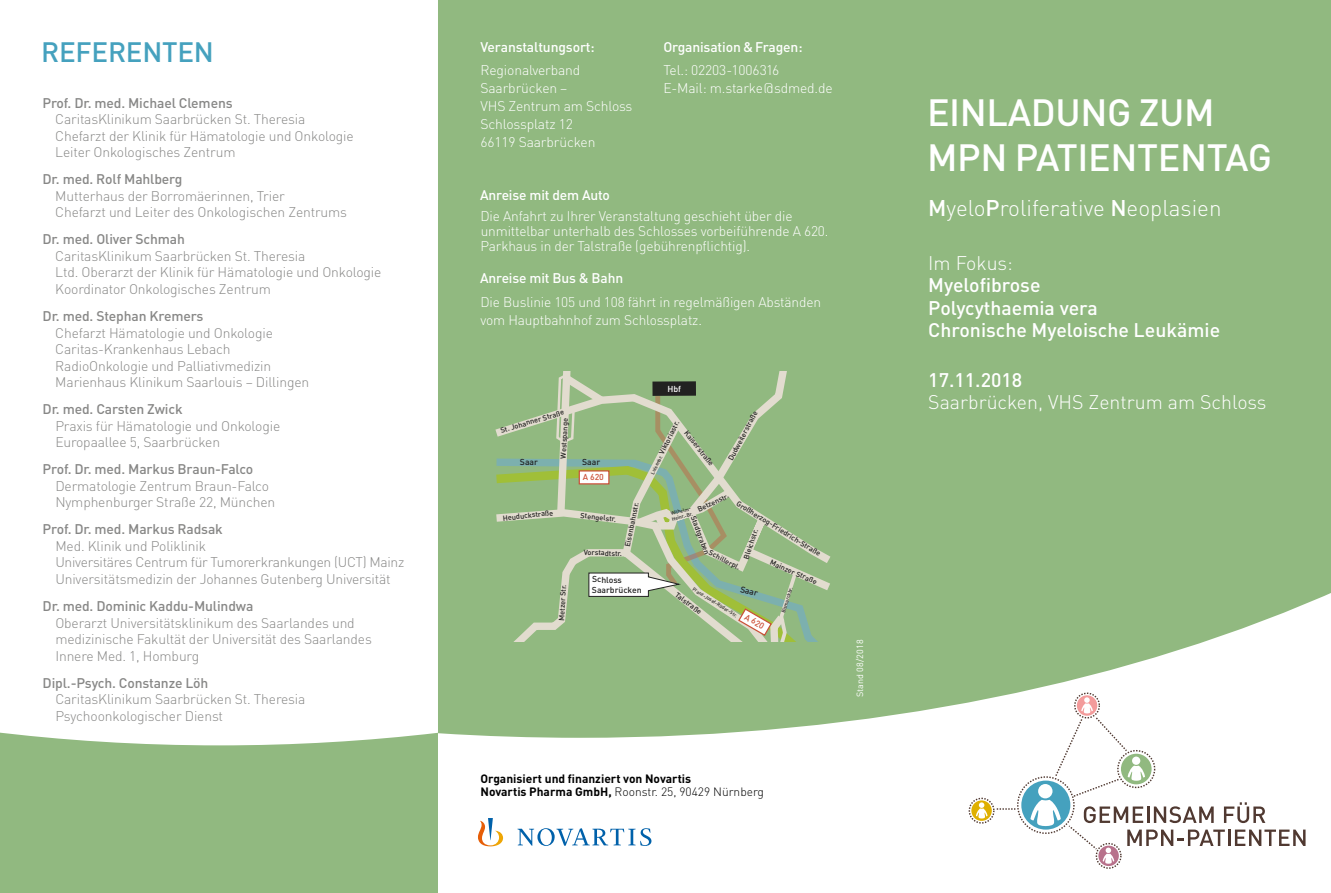
<style>
.page{position:relative;width:1331px;height:893px;background:#fff}
.page>*{position:absolute;margin:0;border:0;box-sizing:border-box;transform-origin:0 0}
.t1{font:500 37.5px/45px "DIN";letter-spacing:-.01em;color:#fff}
.t2{font:500 27.75px "DIN";letter-spacing:-.01em;color:#45a1be}
.t3{font:300 22.5px "DIN";color:#fff}
.t4{font:500 19.5px/22.5px "DIN";color:#fff}
.t5{font:300 19.5px "DIN";color:#fff}
.t6{font:300 13.8px/16.5px "DIN";letter-spacing:-.01em;color:#878786}
.t7{font:300 13.8px/18px "DIN";letter-spacing:-.01em;color:#fff}
.t8{font:500 13.8px "DIN";letter-spacing:-.01em;color:#878786}
.t9{font:500 13.8px "DIN";letter-spacing:-.01em;color:#fff}
.t10{font:700 12px/13.5px "DIN";color:#000}
.t11{font:9px "DIN";letter-spacing:.01em;color:#fff}
.t12{font:8.55px/10.4px "DIN Medium Alternate";color:#222221}
.t13{font:500 8.55px "DIN";color:#cb5039}
.t14{font:7.35px "DIN Medium Alternate";color:#222221}
.t15{font:4.95px/5.8px "DIN Medium Alternate";color:#222221}
.s1{font-size:4.95px}
.s2{font-weight:300}
.s3{font-weight:500}
</style>
<div class="page">
<div style="left:1021px;top:781px;width:49px;height:49px;background:#45a1be;border-radius:50%"></div>
<svg style="left:971px;top:800px;width:21px;height:21px"></svg>
<div style="left:969px;top:798px;width:25px;height:26px;border:1px dashed #503931;border-radius:50%"></div>
<svg style="left:1098px;top:846px;width:21px;height:20px"></svg>
<div style="left:1096px;top:843px;width:25px;height:26px;border:1px dashed #503931;border-radius:50%"></div>
<svg style="left:997px;top:808px;width:18px;height:2px"></svg>
<svg style="left:976px;top:802px;width:11px;height:16px"></svg>
<svg style="left:1030px;top:738px;width:275px;height:126px"></svg>
<div style="left:438px;top:0;width:893px;height:738px;background:#91b980"></div>
<svg style="left:478px;top:818px;width:173px;height:28px"></svg>
<div style="left:0;top:732px;width:438px;height:161px;background:#91b980"></div>
<svg style="left:490px;top:372px;width:345px;height:269px;background:#9fbe8d"></svg>
<h2 class="t2" style="left:41px;top:35px;width:174px">REFERENTEN</h2>
<p class="t8" style="left:43px;top:94px;width:192px">Prof. Dr. med. Michael Clemens</p>
<p class="t6" style="left:55px;top:111px;width:300px">CaritasKlinikum Saarbrücken St. Theresia<br>Chefarzt der Klinik für Hämatologie und Onkologie<br>Leiter Onkologisches Zentrum</p>
<p class="t8" style="left:43px;top:171px;width:141px">Dr. med. Rolf Mahlberg</p>
<p class="t6" style="left:55px;top:187px;width:293px">Mutterhaus der Borromäerinnen, Trier<br>Chefarzt und Leiter des Onkologischen Zentrums</p>
<p class="t8" style="left:43px;top:231px;width:144px">Dr. med. Oliver Schmah</p>
<p class="t6" style="left:55px;top:248px;width:328px">CaritasKlinikum Saarbrücken St. Theresia<br>Ltd. Oberarzt der Klinik für Hämatologie und Onkologie<br>Koordinator Onkologisches Zentrum</p>
<p class="t8" style="left:43px;top:307px;width:162px">Dr. med. Stephan Kremers</p>
<p class="t6" style="left:55px;top:324px;width:255px">Chefarzt Hämatologie und Onkologie Caritas-Krankenhaus Lebach RadioOnkologie und Palliativmedizin Marienhaus Klinikum Saarlouis – Dillingen</p>
<p class="t8" style="left:43px;top:400px;width:142px">Dr. med. Carsten Zwick</p>
<p class="t6" style="left:55px;top:417px;width:226px">Praxis für Hämatologie und Onkologie<br>Europaallee 5, Saarbrücken</p>
<p class="t8" style="left:43px;top:460px;width:212px">Prof. Dr. med. Markus Braun-Falco</p>
<p class="t6" style="left:55px;top:477px;width:221px">Dermatologie Zentrum Braun-Falco<br>Nymphenburger Straße 22, München</p>
<p class="t8" style="left:43px;top:521px;width:182px">Prof. Dr. med. Markus Radsak</p>
<p class="t6" style="left:55px;top:538px;width:351px">Med. Klinik und Poliklinik<br>Universitäres Centrum für Tumorerkrankungen (UCT) Mainz<br>Universitätsmedizin der Johannes Gutenberg Universität</p>
<p class="t8" style="left:43px;top:597px;width:212px">Dr. med. Dominic Kaddu-Mulindwa</p>
<p class="t6" style="left:55px;top:614px;width:318px">Oberarzt Universitätsklinikum des Saarlandes und medizinische Fakultät der Universität des Saarlandes<br>Innere Med. 1, Homburg</p>
<p class="t8" style="left:43px;top:674px;width:167px">Dipl.-Psych. Constanze Löh</p>
<p class="t6" style="left:55px;top:691px;width:252px">CaritasKlinikum Saarbrücken St. Theresia<br>Psychoonkologischer Dienst</p>
<p class="t9" style="left:480px;top:39px;width:116px">Veranstaltungsort:</p>
<p class="t7" style="left:480px;top:61px;width:153px">Regionalverband<br>Saarbrücken –<br>VHS Zentrum am Schloss<br>Schlossplatz 12<br>66119 Saarbrücken</p>
<p class="t9" style="left:663px;top:39px;width:141px">Organisation &amp; Fragen:</p>
<p class="t7" style="left:663px;top:61px;width:171px">Tel.: 02203-1006316<br>E-Mail: m.starke@sdmed.de</p>
<p class="t9" style="left:480px;top:186px;width:131px">Anreise mit dem Auto</p>
<p class="t7" style="left:480px;top:208px;width:350px;line-height:15px">Die Anfahrt zu Ihrer Veranstaltung geschieht über die unmittelbar unterhalb des Schlosses vorbeiführende A 620.<br>Parkhaus in der Talstraße (gebührenpflichtig).</p>
<p class="t9" style="left:480px;top:269px;width:145px">Anreise mit Bus &amp; Bahn</p>
<p class="t7" style="left:480px;top:293px;width:342px">Die Buslinie 105 und 108 fährt in regelmäßigen Abständen vom Hauptbahnhof zum Schlossplatz.</p>
<p class="t14" style="left:499px;top:426px;width:68px;rotate:-16deg">St. Johanner Straße</p>
<p class="t14" style="left:558px;top:458px;width:42px;rotate:-87deg">Westspange</p>
<p class="t12" style="left:520px;top:456px;width:19px;rotate:1deg">Saar</p>
<p class="t12" style="left:582px;top:456px;width:19px;rotate:1deg">Saar</p>
<p class="t13" style="left:583px;top:471px;width:23px;rotate:1deg">A 620</p>
<p class="t14" style="left:647px;top:472px;width:60px;rotate:-64deg"><span class="s1">Luisenbr.</span> Viktoriastr.</p>
<p class="t14" style="left:690px;top:428px;width:44px;rotate:52deg">Kaiserstraße</p>
<p class="t14" style="left:726px;top:458px;width:57px;rotate:-63deg">Dudweilerstraße</p>
<p class="t14" style="left:696px;top:506px;width:35px;rotate:-26deg">B etzenstr.</p>
<p class="t14" style="left:502px;top:513px;width:52px;rotate:-6deg">Heuduckstraße</p>
<p class="t14" style="left:740px;top:499px;width:99px;rotate:32deg">Großherzog-Friedrich-Straße</p>
<p class="t14" style="left:623px;top:546px;width:47px;rotate:-79deg">Eisenbahnstr.</p>
<p class="t15" style="left:670px;top:511px;width:23px;rotate:-15deg">Wilhelm -<br>Heinr.-B r.</p>
<p class="t14" style="left:581px;top:510px;width:37px;rotate:7deg">Stengelstr.</p>
<p class="t14" style="left:698px;top:514px;width:42px;rotate:70deg">Stadtgraben</p>
<p class="t14" style="left:741px;top:557px;width:33px;rotate:-71deg">B leichstr.</p>
<p class="t14" style="left:712px;top:548px;width:36px;rotate:28deg">Schillerpl.</p>
<p class="t14" style="left:584px;top:548px;width:40px;rotate:1deg">Vorstadtstr.</p>
<p class="t14" style="left:772px;top:557px;width:52px;rotate:24deg">Mainzer Straße</p>
<p class="t12" style="left:592px;top:574px;width:51px;rotate:1deg">Schloss<br>Saarbrücken</p>
<p class="t14" style="left:557px;top:620px;width:38px;rotate:-86deg">Metzer Str.</p>
<p class="t12" style="left:742px;top:583px;width:19px;rotate:16deg">Saar</p>
<p class="t13" style="left:748px;top:611px;width:23px;rotate:31deg">A 620</p>
<p class="t15" style="left:695px;top:586px;width:53px;rotate:32deg">Franz-Josef-R öder-Str.</p>
<p class="t15" style="left:780px;top:612px;width:28px;rotate:-72deg">B ism arckbr.</p>
<p class="t14" style="left:679px;top:590px;width:33px;rotate:37deg">Talstraße</p>
<p class="t10" style="left:480px;top:771px;width:285px">Organisiert und finanziert von Novartis<br>Novartis Pharma GmbH, <span class="s2">Roonstr. 25, 90429 Nürnberg</span></p>
<p class="t11" style="left:854px;top:697px;width:59px;rotate:-90deg">Stand 08/2018</p>
<h1 class="t1" style="left:927px;top:88px;width:347px">EINLADUNG ZUM<br>MPN PATIENTENTAG</h1>
<h3 class="t3" style="left:928px;top:194px;width:295px"><span class="s3">M</span>yelo<span class="s3">P</span>roliferative <span class="s3">N</span>eoplasien</h3>
<h3 class="t5" style="left:928px;top:251px;width:86px">Im Fokus:</h3>
<h3 class="t4" style="left:928px;top:273px;width:293px">Myelofibrose<br>Polycythaemia vera<br>Chronische Myeloische Leukämie</h3>
<h3 class="t4" style="left:928px;top:368px;width:95px">17.11.2018</h3>
<h3 class="t5" style="left:928px;top:390px;width:340px">Saarbrücken, VHS Zentrum am Schloss</h3>
</div>
